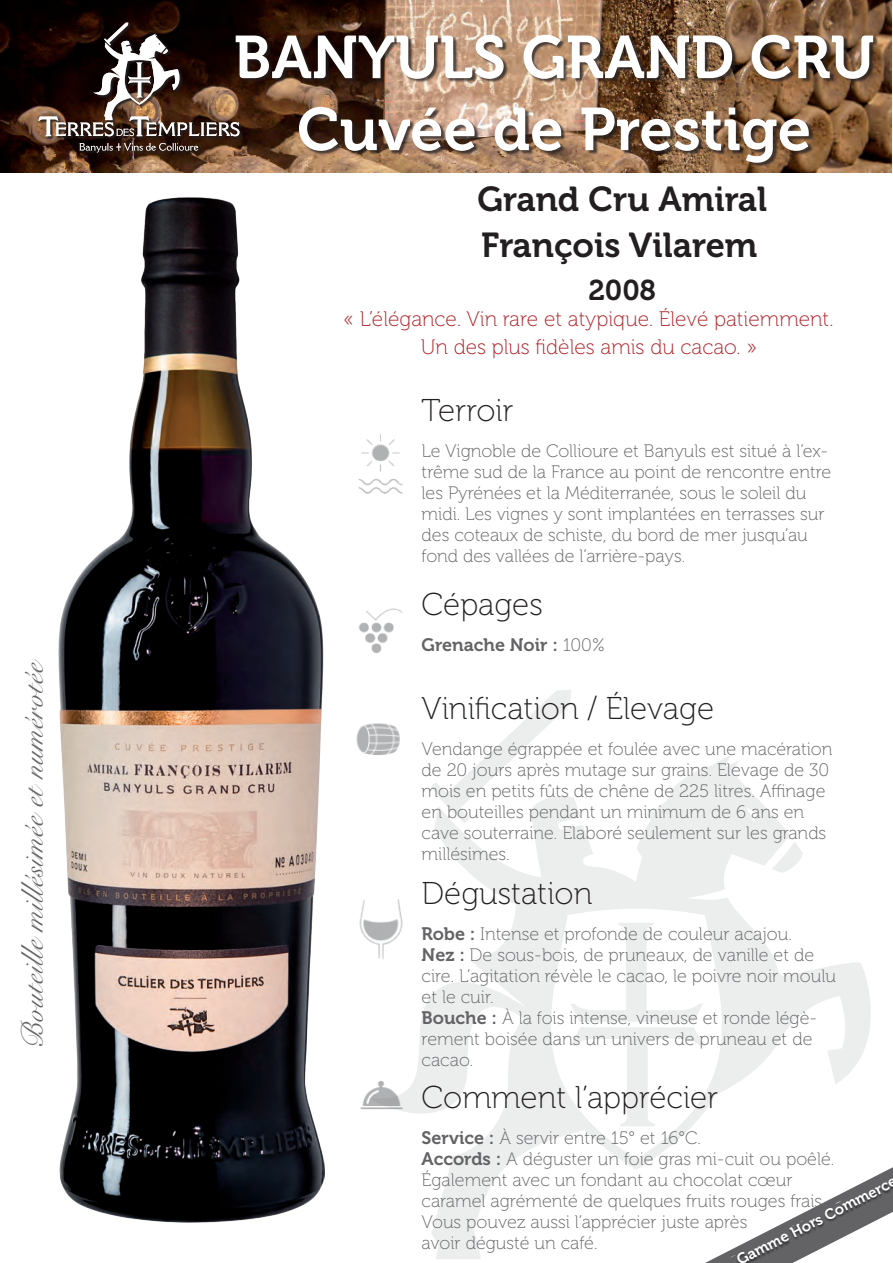
<style>
.page{position:relative;width:893px;height:1263px;background:#fff}
.page>*{position:absolute;margin:0;border:0;box-sizing:border-box;transform-origin:0 0}
.t1{font:60px/72px "Museo 700";color:#fff;text-align:center}
.t2{font:34.5px "Museo 700";color:#231f20}
.t3{font:31.5px "Museo 100";color:#231f20}
.t4{font:30px "Snell Roundhand";color:#636366}
.t5{font:28.5px "Museo 700";color:#231f20}
.t6{font:21px/28.8px "Museo 100";color:#ac1e24;text-align:center}
.t7{font:18px/21px "Museo 100";color:#636366}
.t8{font:18px "Museo 700";color:#636366}
.t9{font:18px "Museo 700";color:#fff}
.t10{font:15px "Museo 700";color:#fff}
.s1{font-family:"Museo 100"}
.s2{font-family:"Museo 700"}
</style>
<div class="page">
<img style="left:0;top:0;width:892px;height:172px">
<svg style="left:488px;top:690px;width:83px;height:65px"></svg>
<svg style="left:403px;top:755px;width:468px;height:504px"></svg>
<svg style="left:772px;top:842px;width:31px;height:31px"></svg>
<div style="left:38px;top:23px;width:206px;height:134px;background:#231f20;opacity:.75"></div>
<svg style="left:38px;top:23px;width:202px;height:113px;background:#4d3c35"></svg>
<svg style="left:79px;top:143px;width:119px;height:9px"></svg>
<svg style="left:662px;top:1141px;width:231px;height:122px"></svg>
<div style="left:737px;top:1179px;width:156px;height:84px;background:#231f20;opacity:.75"></div>
<div style="left:237px;top:36px;width:641px;height:131px;background:#231f20;opacity:.75"></div>
<img style="left:358px;top:434px;width:45px;height:60px">
<img style="left:359px;top:608px;width:44px;height:45px">
<img style="left:356px;top:723px;width:44px;height:32px">
<img style="left:359px;top:899px;width:44px;height:60px">
<img style="left:360px;top:1081px;width:43px;height:30px">
<img style="left:58px;top:197px;width:267px;height:1026px">
<h3 class="t4" style="left:9px;top:1049px;width:391px;rotate:-90deg">Bouteille millésimée et numérotée</h3>
<h1 class="t1" style="left:234px;top:22px;width:642px">BANYULS GRAND CRU<br>Cuvée de Prestige</h1>
<h2 class="t2" style="left:477px;top:179px;width:291px">Grand Cru Amiral</h2>
<h2 class="t2" style="left:481px;top:226px;width:278px">François Vilarem</h2>
<h3 class="t5" style="left:588px;top:274px;width:69px">2008</h3>
<p class="t6" style="left:344px;top:304px;width:491px">« L’élégance. Vin rare et atypique. Élevé patiemment.<br>Un des plus fidèles amis du cacao. »</p>
<h3 class="t3" style="left:422px;top:393px;width:93px">Terroir</h3>
<p class="t7" style="left:422px;top:441px;width:411px">Le Vignoble de Collioure et Banyuls est situé à l’ex&shy;trême sud de la France au point de rencontre entre les Pyrénées et la Méditerranée, sous le soleil du midi. Les vignes y sont implantées en terrasses sur des coteaux de schiste, du bord de mer jusqu’au fond des vallées de l’arrière-pays.</p>
<h3 class="t3" style="left:422px;top:587px;width:123px">Cépages</h3>
<p class="t8" style="left:422px;top:635px;width:185px">Grenache Noir : <span class="s1">100%</span></p>
<h3 class="t3" style="left:422px;top:691px;width:294px">Vinification / Élevage</h3>
<p class="t7" style="left:422px;top:739px;width:412px">Vendange égrappée et foulée avec une macération de 20 jours après mutage sur grains. Elevage de 30 mois en petits fûts de chêne de 225 litres. Affinage en bouteilles pendant un minimum de 6 ans en cave souterraine. Elaboré seulement sur les grands millésimes.</p>
<h3 class="t3" style="left:422px;top:876px;width:172px">Dégustation</h3>
<p class="t7" style="left:422px;top:924px;width:416px"><span class="s2">Robe :</span> Intense et profonde de couleur acajou.<br><span class="s2">Nez :</span> De sous-bois, de pruneaux, de vanille et de cire. L’agitation révèle le cacao, le poivre noir moulu et le cuir.<br><span class="s2">Bouche :</span> À la fois intense, vineuse et ronde légè&shy;rement boisée dans un univers de pruneau et de cacao.</p>
<h3 class="t3" style="left:422px;top:1080px;width:298px">Comment l’apprécier</h3>
<p class="t7" style="left:422px;top:1128px;width:414px"><span class="s2">Service :</span> À servir entre 15° et 16°C.<br><span class="s2">Accords :</span> A déguster un foie gras mi-cuit ou poêlé.<br>Également avec un fondant au chocolat cœur caramel agrémenté de quelques fruits rouges frais.<br>Vous pouvez aussi l’apprécier juste après<br>avoir dégusté un café.</p>
<p class="t10" style="left:734px;top:1253px;width:179px;rotate:-27deg">Gamme Hors Commerce</p>
<p class="t9" style="left:725px;top:1256px;width:187px;rotate:-27deg">Gamme Hors Comme</p>
</div>
